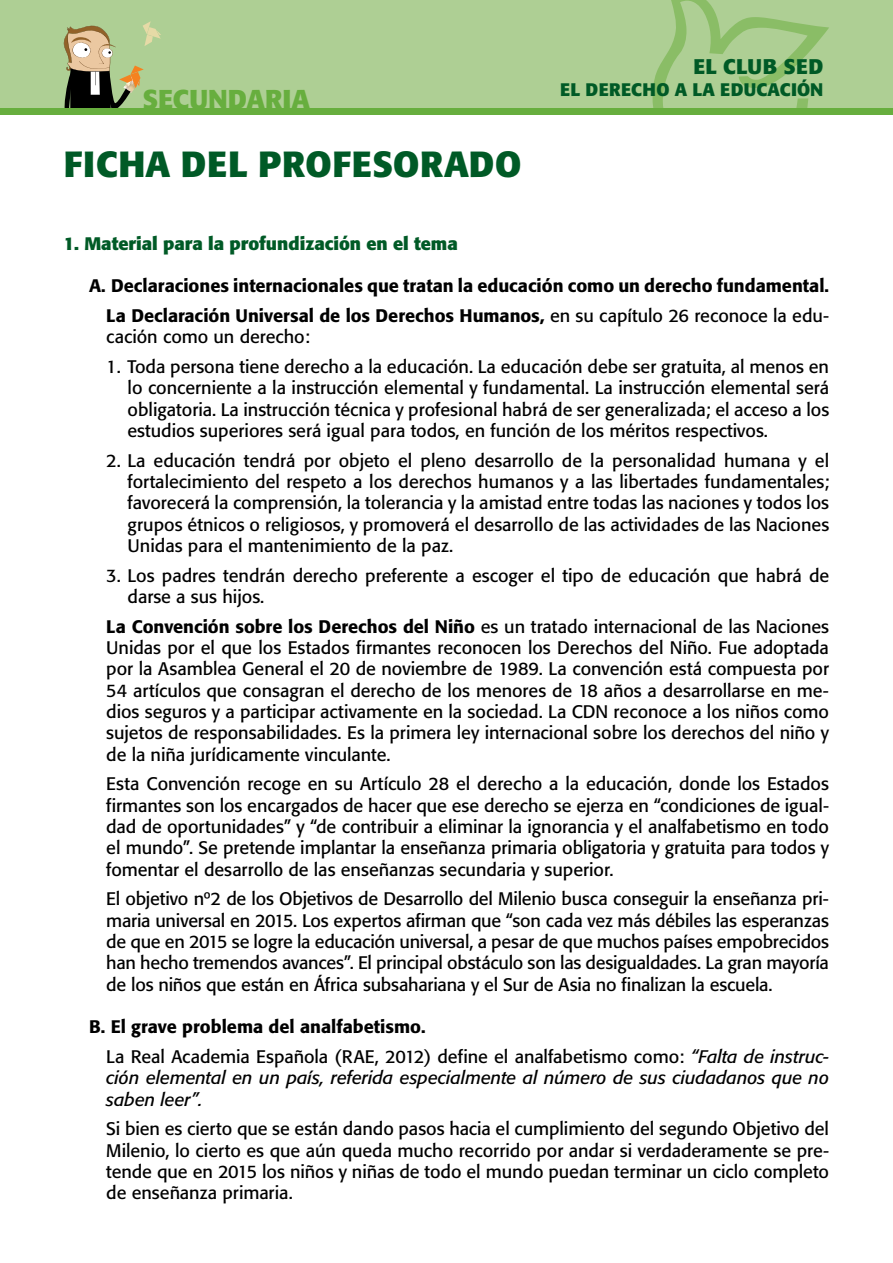
<style>
.page{position:relative;width:893px;height:1263px;background:#fff}
.page>*{position:absolute;margin:0;border:0;box-sizing:border-box;transform-origin:0 0}
.t1{font:700 36px "Formata";letter-spacing:.02em;color:#005a26}
.t2{font:700 27px "Formata";color:#67ae3e}
.t3{font:700 21px "Formata";letter-spacing:.02em;color:#005a26}
.t4{font:18px/21.3px "Formata";color:#000;text-align:justify}
.t5{font:500 18px/29.8px "Formata";color:#000;text-align:right}
.t6{font:italic 18px/21.3px "Formata";letter-spacing:-.005em;color:#000}
.t7{font:700 18px "Formata";color:#005a26}
.t8{font:700 18px "Formata";letter-spacing:.02em;color:#005a26}
.s1{font-weight:400}
.s2{font-weight:500}
.s3{font-style:italic}
</style>
<div class="page">
<div style="left:0;top:0;width:893px;height:115px;background:#aecf94"></div>
<svg style="left:652px;top:0;width:177px;height:109px"></svg>
<svg style="left:64px;top:21px;width:97px;height:88px"></svg>
<div style="left:0;top:109px;width:893px;height:6px;background:#67ae3e"></div>
<h2 class="t2" style="left:142px;top:83px;width:169px">SECUNDARIA</h2>
<h1 class="t1" style="left:64px;top:142px;width:459px">FICHA DEL PROFESORADO</h1>
<p class="t3" style="left:693px;top:53px;width:131px">EL CLUB SED</p>
<p class="t8" style="left:560px;top:78px;width:265px">EL DERECHO A LA EDUCACIÓN</p>
<p class="t7" style="left:64px;top:232px;width:396px">1. Material para la profundización en el tema</p>
<p class="t5" style="left:89px;top:271px;width:741px">A. Declaraciones internacionales que tratan la educación como un derecho fundamental.<br>La Declaración Universal de los Derechos Humanos, <span class="s1">en su capítulo 26 reconoce la edu-</span></p>
<p class="t4" style="left:106px;top:326px;width:205px">cación como un derecho:</p>
<p class="t4" style="left:128px;top:356px;width:703px;text-indent:-21px">1. Toda persona tiene derecho a la educación. La educación debe ser gratuita, al menos en lo concerniente a la instrucción elemental y fundamental. La instrucción elemental será obligatoria. La instrucción técnica y profesional habrá de ser generalizada; el acceso a los estudios superiores será igual para todos, en función de los méritos respectivos.</p>
<p class="t4" style="left:128px;top:450px;width:703px;text-indent:-21px">2. La educación tendrá por objeto el pleno desarrollo de la personalidad humana y el fortalecimiento del respeto a los derechos humanos y a las libertades fundamentales; favorecerá la comprensión, la tolerancia y la amistad entre todas las naciones y todos los grupos étnicos o religiosos, y promoverá el desarrollo de las actividades de las Naciones Unidas para el mantenimiento de la paz.</p>
<p class="t4" style="left:128px;top:565px;width:703px;text-indent:-21px">3. Los padres tendrán derecho preferente a escoger el tipo de educación que habrá de darse a sus hijos.</p>
<p class="t4" style="left:106px;top:616px;width:724px"><span class="s2">La Convención sobre los Derechos del Niño</span> es un tratado internacional de las Naciones Unidas por el que los Estados firmantes reconocen los Derechos del Niño. Fue adoptada por la Asamblea General el 20 de noviembre de 1989. La convención está compuesta por 54 artículos que consagran el derecho de los menores de 18 años a desarrollarse en me&shy;dios seguros y a participar activamente en la sociedad. La CDN reconoce a los niños como sujetos de responsabilidades. Es la primera ley internacional sobre los derechos del niño y de la niña jurídicamente vinculante.</p>
<p class="t4" style="left:106px;top:773px;width:724px">Esta Convención recoge en su Artículo 28 el derecho a la educación, donde los Estados firmantes son los encargados de hacer que ese derecho se ejerza en “condiciones de igual&shy;dad de oportunidades” y “de contribuir a eliminar la ignorancia y el analfabetismo en todo el mundo”. Se pretende implantar la enseñanza primaria obligatoria y gratuita para todos y fomentar el desarrollo de las enseñanzas secundaria y superior.</p>
<p class="t4" style="left:106px;top:888px;width:724px">El objetivo nº2 de los Objetivos de Desarrollo del Milenio busca conseguir la enseñanza pri&shy;maria universal en 2015. Los expertos afirman que “son cada vez más débiles las esperanzas de que en 2015 se logre la educación universal, a pesar de que muchos países empobrecidos han hecho tremendos avances”. El principal obstáculo son las desigualdades. La gran mayoría de los niños que están en África subsahariana y el Sur de Asia no finalizan la escuela.</p>
<p class="t4" style="left:106px;top:1012px;width:724px;line-height:29.8px;text-indent:-17px"><span class="s2">B. El grave problema del analfabetismo.<br></span>La Real Academia Española (RAE, 2012) define el analfabetismo como: <span class="s3">“Falta de instruc-</span></p>
<p class="t6" style="left:106px;top:1067px;width:724px">ción elemental en un país, referida especialmente al número de sus ciudadanos que no saben leer”.</p>
<p class="t4" style="left:106px;top:1118px;width:724px">Si bien es cierto que se están dando pasos hacia el cumplimiento del segundo Objetivo del Milenio, lo cierto es que aún queda mucho recorrido por andar si verdaderamente se pre&shy;tende que en 2015 los niños y niñas de todo el mundo puedan terminar un ciclo completo de enseñanza primaria.</p>
</div>
